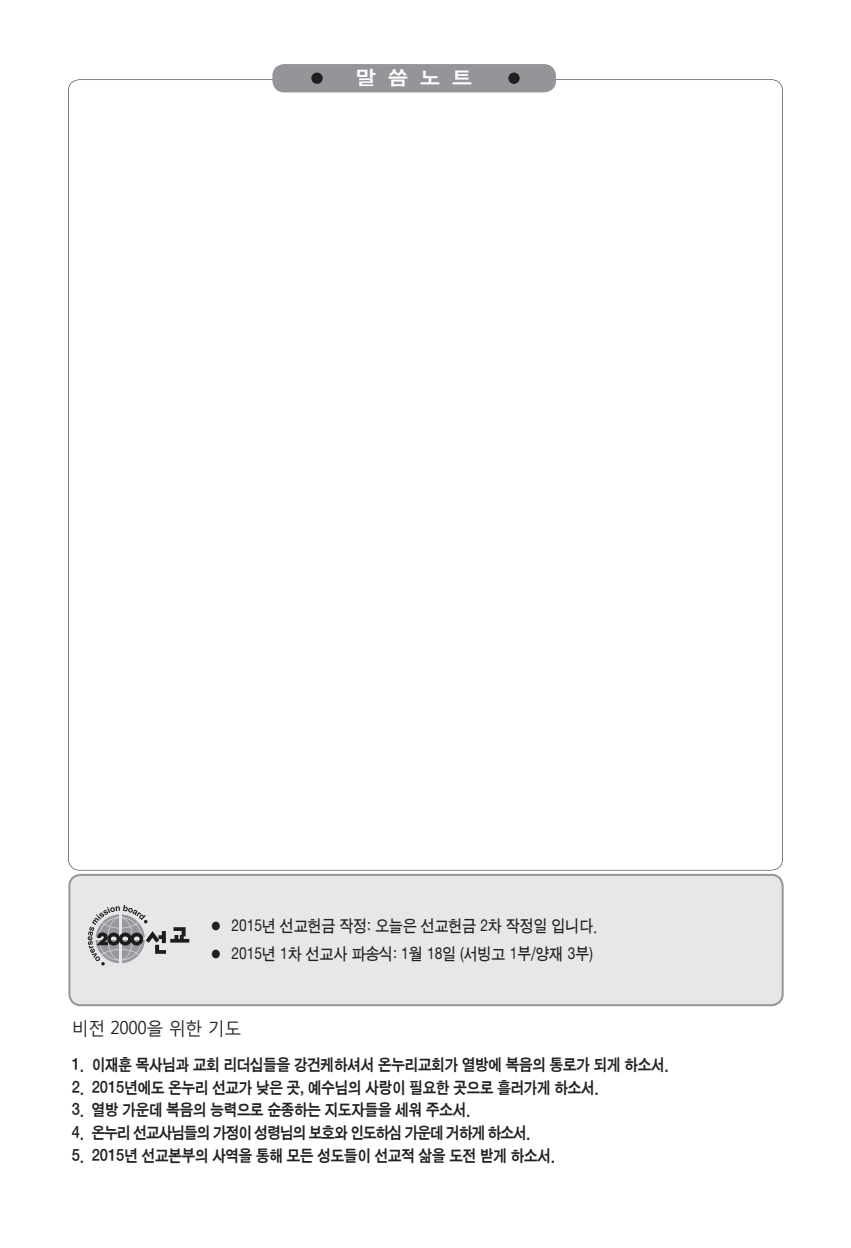
<style>
.page{position:relative;width:851px;height:1248px;background:#fff}
.page>*{position:absolute;margin:0;border:0;box-sizing:border-box;transform-origin:0 0}
.t1{font:19.8px "Sand Kg";color:#fff;scale:1.11 1}
.t2{font:18px "Malgun Gothic";letter-spacing:-.025em;color:#231f20;scale:.95 1}
.t3{font:17px "Sand Tg";color:#231f20;scale:.9 1}
.t4{font:16.6px "Sand Kg";letter-spacing:-.01em;color:#231f20;scale:.9 1}
.t5{font:16.6px "Sand Kg";letter-spacing:-.05em;color:#231f20;scale:.9 1}
</style>
<div class="page">
<div style="left:272px;top:64px;width:284px;height:28px;background:#939598;border-radius:12px"></div>
<div style="left:311px;top:73px;width:11px;height:11px;background:#231f20;border-radius:50%"></div>
<div style="left:508px;top:73px;width:11px;height:11px;background:#231f20;border-radius:50%"></div>
<div style="left:69px;top:874px;width:713px;height:131px;background:#e6e7e9;border-radius:11px"></div>
<div style="left:68px;top:873px;width:715px;height:133px;border:2px solid #939598;border-radius:11px"></div>
<svg style="left:88px;top:905px;width:101px;height:60px"></svg>
<p class="t1" style="left:356px;top:67px;width:106px">말씀노트</p>
<p class="t3" style="left:209px;top:917px;width:432px">● 2015년 선교헌금 작정: 오늘은 선교헌금 2차 작정일 입니다.</p>
<p class="t3" style="left:209px;top:945px;width:428px">● 2015년 1차 선교사 파송식: 1월 18일 (서빙고 1부/양재 3부)</p>
<p class="t2" style="left:72px;top:1016px;width:180px">비전 2000을 위한 기도</p>
<p class="t4" style="left:72px;top:1055px;width:664px">1. 이재훈 목사님과 교회 리더십들을 강건케하셔서 온누리교회가 열방에 복음의 통로가 되게 하소서.</p>
<p class="t4" style="left:72px;top:1078px;width:587px">2. 2015년에도 온누리 선교가 낮은 곳, 예수님의 사랑이 필요한 곳으로 흘러가게 하소서.</p>
<p class="t4" style="left:72px;top:1101px;width:444px">3. 열방 가운데 복음의 능력으로 순종하는 지도자들을 세워 주소서.</p>
<p class="t5" style="left:72px;top:1124px;width:511px">4. 온누리 선교사님들의 가정이 성령님의 보호와 인도하심 가운데 거하게 하소서.</p>
<p class="t4" style="left:72px;top:1147px;width:538px">5. 2015년 선교본부의 사역을 통해 모든 성도들이 선교적 삶을 도전 받게 하소서.</p>
</div>
